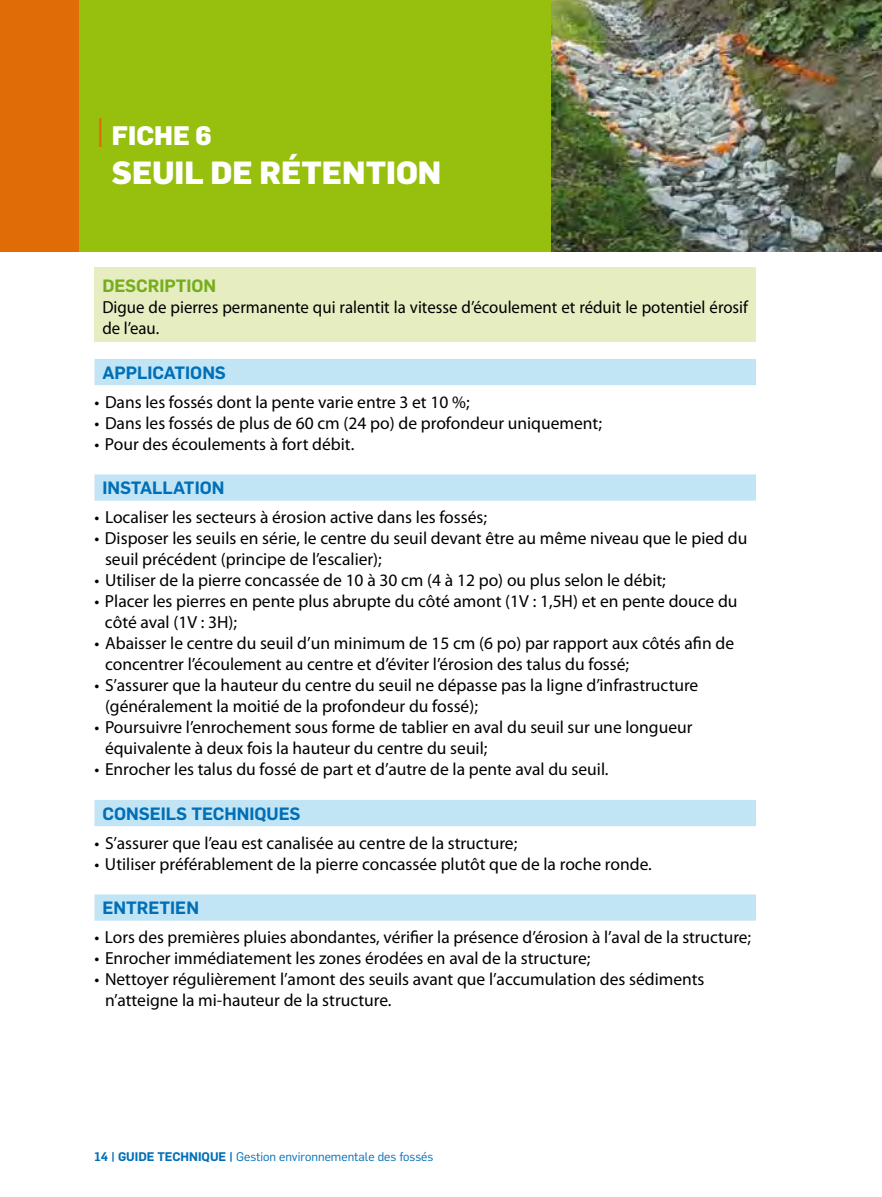
<style>
.page{position:relative;width:882px;height:1197px;background:#fff}
.page>*{position:absolute;margin:0;border:0;box-sizing:border-box;transform-origin:0 0}
.t1{font:800 31.5px "Flama";color:#fff}
.t2{font:800 26.25px "Flama";color:#fff}
.t3{font:17.5px/21px "Myriad Pro";color:#000}
.t4{font:17.5px/21px "Myriad Pro";color:#000;scale:.96 1}
.t5{font:600 17.5px "Flama";color:#006fb7}
.t6{font:600 17.5px "Flama";color:#76ad1c}
.t7{font:12.25px "Flama";color:#006fb7}
.s1{font-weight:400;font-size:36.75px;color:#e06c08}
.s2{font-weight:600}
</style>
<div class="page">
<div style="left:94px;top:268px;width:662px;height:74px;background:#e5edc1"></div>
<div style="left:0;top:0;width:882px;height:252px;background:#97bf0d"></div>
<div style="left:94px;top:359px;width:662px;height:26px;background:#c2e5f5"></div>
<div style="left:94px;top:474px;width:662px;height:27px;background:#c2e5f5"></div>
<div style="left:94px;top:800px;width:662px;height:26px;background:#c2e5f5"></div>
<div style="left:94px;top:894px;width:662px;height:27px;background:#c2e5f5"></div>
<img style="left:551px;top:0;width:331px;height:252px">
<div style="left:0;top:0;width:79px;height:252px;background:#e06c08"></div>
<h2 class="t2" style="left:94px;top:117px;width:119px"><span class="s1">|</span> FICHE 6</h2>
<h1 class="t1" style="left:112px;top:150px;width:331px">SEUIL DE RÉTENTION</h1>
<p class="t6" style="left:102px;top:273px;width:115px">DESCRIPTION</p>
<p class="t4" style="left:102px;top:297px;width:674px">Digue de pierres permanente qui ralentit la vitesse d’écoulement et réduit le potentiel érosif de l’eau.</p>
<p class="t5" style="left:102px;top:360px;width:125px">APPLICATIONS</p>
<p class="t3" style="left:94px;top:392px;width:377px">• Dans les fossés dont la pente varie entre 3 et 10 %;</p>
<p class="t3" style="left:95px;top:413px;width:509px">• Dans les fossés de plus de 60 cm (24 po) de profondeur uniquement;</p>
<p class="t3" style="left:94px;top:434px;width:261px">• Pour des écoulements à fort débit.</p>
<p class="t5" style="left:102px;top:475px;width:124px">INSTALLATION</p>
<p class="t3" style="left:94px;top:507px;width:394px">• Localiser les secteurs à érosion active dans les fossés;</p>
<p class="t3" style="left:105px;top:528px;width:644px;text-indent:-11px">• Disposer les seuils en série, le centre du seuil devant être au même niveau que le pied du seuil précédent (principe de l’escalier);</p>
<p class="t3" style="left:94px;top:570px;width:573px">• Utiliser de la pierre concassée de 10 à 30 cm (4 à 12 po) ou plus selon le débit;</p>
<p class="t3" style="left:105px;top:591px;width:634px;text-indent:-10px">• Placer les pierres en pente plus abrupte du côté amont (1V : 1,5H) et en pente douce du côté aval (1V : 3H);</p>
<p class="t3" style="left:105px;top:633px;width:631px;text-indent:-10px">• Abaisser le centre du seuil d’un minimum de 15 cm (6 po) par rapport aux côtés afin de concentrer l’écoulement au centre et d’éviter l’érosion des talus du fossé;</p>
<p class="t3" style="left:105px;top:675px;width:595px;text-indent:-10px">• S’assurer que la hauteur du centre du seuil ne dépasse pas la ligne d’infrastructure (généralement la moitié de la profondeur du fossé);</p>
<p class="t3" style="left:105px;top:717px;width:589px;text-indent:-10px">• Poursuivre l’enrochement sous forme de tablier en aval du seuil sur une longueur équivalente à deux fois la hauteur du centre du seuil;</p>
<p class="t3" style="left:94px;top:759px;width:516px">• Enrocher les talus du fossé de part et d’autre de la pente aval du seuil.</p>
<p class="t5" style="left:102px;top:801px;width:200px">CONSEILS TECHNIQUES</p>
<p class="t3" style="left:94px;top:833px;width:424px">• S’assurer que l’eau est canalisée au centre de la structure;</p>
<p class="t3" style="left:94px;top:854px;width:559px">• Utiliser préférablement de la pierre concassée plutôt que de la roche ronde.</p>
<p class="t5" style="left:102px;top:895px;width:98px">ENTRETIEN</p>
<p class="t3" style="left:94px;top:927px;width:658px">• Lors des premières pluies abondantes, vérifier la présence d’érosion à l’aval de la structure;</p>
<p class="t3" style="left:94px;top:948px;width:497px">• Enrocher immédiatement les zones érodées en aval de la structure;</p>
<p class="t3" style="left:105px;top:969px;width:601px;text-indent:-10px">• Nettoyer régulièrement l’amont des seuils avant que l’accumulation des sédiments n’atteigne la mi-hauteur de la structure.</p>
<p class="t7" style="left:94px;top:1149px;width:340px"><span class="s2">14 | GUIDE TECHNIQUE |</span> Gestion environnementale des fossés</p>
</div>
